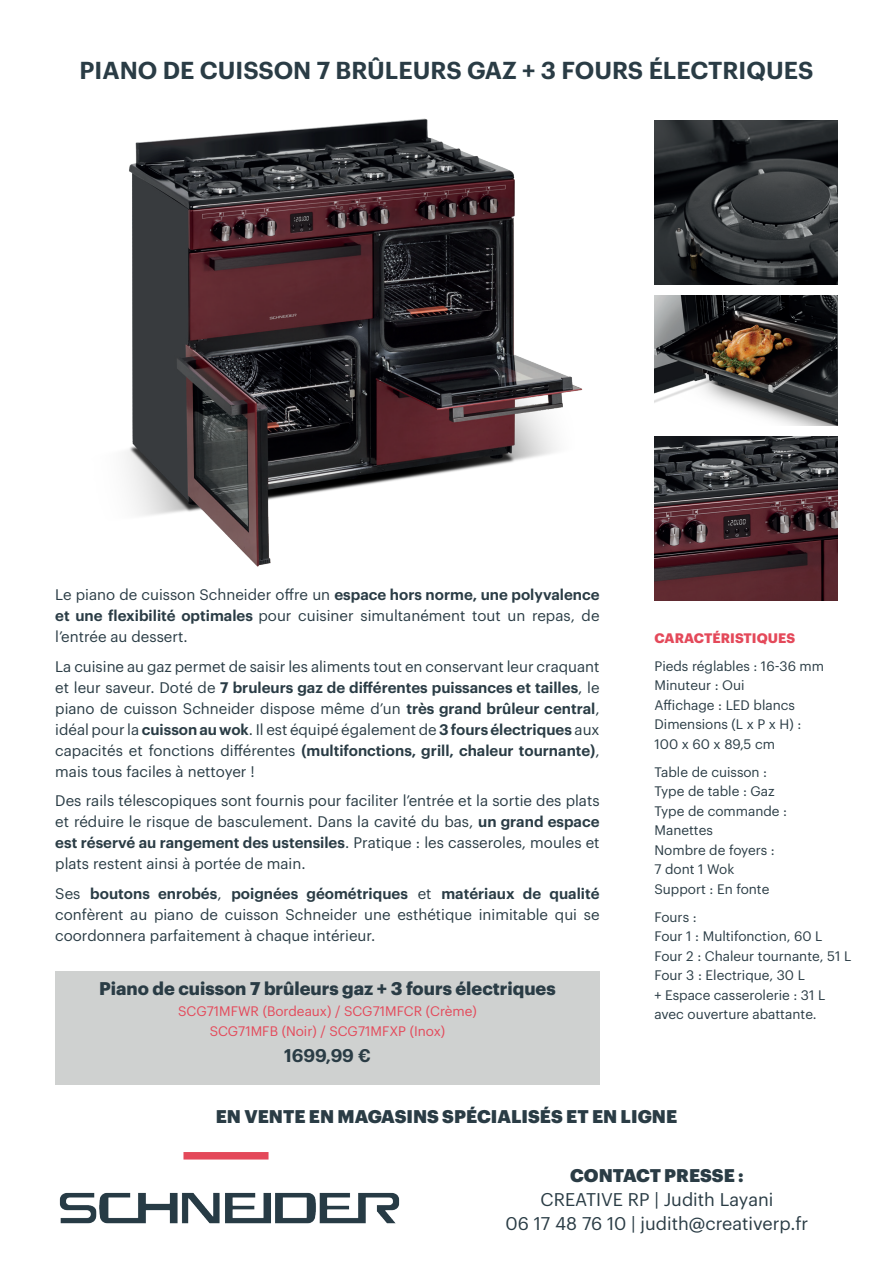
<style>
.page{position:relative;width:893px;height:1263px;background:#fff}
.page>*{position:absolute;margin:0;border:0;box-sizing:border-box;transform-origin:0 0}
.t1{font:600 24px "Graphik";color:#2a3c45}
.t2{font:18px/24px "Graphik";color:#2a3c45;text-align:center}
.t3{font:900 18px "Graphik";color:#2a3c45}
.t4{font:700 18px "Graphik";color:#2a3c45}
.t5{font:600 18px "Graphik";letter-spacing:-.01em;color:#2a3c45}
.t6{font:15px/21px "Graphik";color:#2a3c45;text-align:justify}
.t7{font:13.5px/19.5px "Graphik";color:#2a3c45}
.t8{font:13.5px/20.4px "Graphik";color:#e4495a;text-align:center}
.t9{font:700 13.5px "Graphik";letter-spacing:.005em;color:#e4495a}
.s1{font-weight:600}
</style>
<div class="page">
<div style="left:183px;top:1152px;width:86px;height:7px;background:#e4495a"></div>
<img style="left:59px;top:1192px;width:341px;height:32px">
<img style="left:125px;top:118px;width:458px;height:449px">
<img style="left:654px;top:295px;width:184px;height:130px">
<img style="left:654px;top:436px;width:184px;height:164px">
<img style="left:654px;top:120px;width:184px;height:165px">
<div style="left:55px;top:971px;width:545px;height:113px;background:#cfd1d0"></div>
<h1 class="t1" style="left:80px;top:52px;width:735px">PIANO DE CUISSON 7 BRÛLEURS GAZ + 3 FOURS ÉLECTRIQUES</h1>
<p class="t6" style="left:55px;top:583px;width:546px">Le piano de cuisson Schneider offre un <span class="s1">espace hors norme, une polyvalence et une flexibilité optimales</span> pour cuisiner simultanément tout un repas, de l’entrée au dessert.</p>
<p class="t6" style="left:55px;top:654px;width:546px">La cuisine au gaz permet de saisir les aliments tout en conservant leur craquant et leur saveur. Doté de <span class="s1">7 bruleurs gaz de différentes puissances et tailles</span>, le piano de cuisson Schneider dispose même d’un <span class="s1">très grand brûleur central</span>, idéal pour la <span class="s1">cuisson au wok</span>. Il est équipé également de <span class="s1">3 fours électriques</span> aux capacités et fonctions différentes <span class="s1">(multifonctions, grill, chaleur tournante)</span>, mais tous faciles à nettoyer !</p>
<p class="t6" style="left:55px;top:789px;width:546px">Des rails télescopiques sont fournis pour faciliter l’entrée et la sortie des plats et réduire le risque de basculement. Dans la cavité du bas, <span class="s1">un grand espace est réservé au rangement des ustensiles</span>. Pratique : les casseroles, moules et plats restent ainsi à portée de main.</p>
<p class="t6" style="left:55px;top:881px;width:546px">Ses <span class="s1">boutons enrobés</span>, <span class="s1">poignées géométriques</span> et <span class="s1">matériaux de qualité </span>confèrent au piano de cuisson Schneider une esthétique inimitable qui se coordonnera parfaitement à chaque intérieur.</p>
<p class="t4" style="left:99px;top:975px;width:458px">Piano de cuisson 7 brûleurs gaz + 3 fours électriques</p>
<p class="t8" style="left:178px;top:1000px;width:300px">SCG71MFWR (Bordeaux) / SCG71MFCR (Crème)<br>SCG71MFB (Noir) / SCG71MFXP (Inox)</p>
<p class="t5" style="left:284px;top:1042px;width:88px">1699,99 €</p>
<p class="t9" style="left:654px;top:627px;width:142px">CARACTÉRISTIQUES</p>
<p class="t7" style="left:654px;top:655px;width:171px">Pieds réglables : 16-36 mm<br>Minuteur : Oui<br>Affichage : LED blancs<br>Dimensions (L x P x H) :<br>100 x 60 x 89,5 cm</p>
<p class="t7" style="left:654px;top:761px;width:134px">Table de cuisson :<br>Type de table : Gaz<br>Type de commande :<br>Manettes<br>Nombre de foyers :<br>7 dont 1 Wok<br>Support : En fonte</p>
<p class="t7" style="left:654px;top:906px;width:198px">Fours :<br>Four 1 : Multifonction, 60 L<br>Four 2 : Chaleur tournante, 51 L<br>Four 3 : Electrique, 30 L<br>+ Espace casserolerie : 31 L avec ouverture abattante.</p>
<p class="t3" style="left:216px;top:1102px;width:463px">EN VENTE EN MAGASINS SPÉCIALISÉS ET EN LIGNE</p>
<p class="t3" style="left:570px;top:1162px;width:175px">CONTACT PRESSE :</p>
<p class="t2" style="left:506px;top:1186px;width:304px">CREATIVE RP | Judith Layani<br>06 17 48 76 10 | judith@creativerp.fr</p>
</div>
